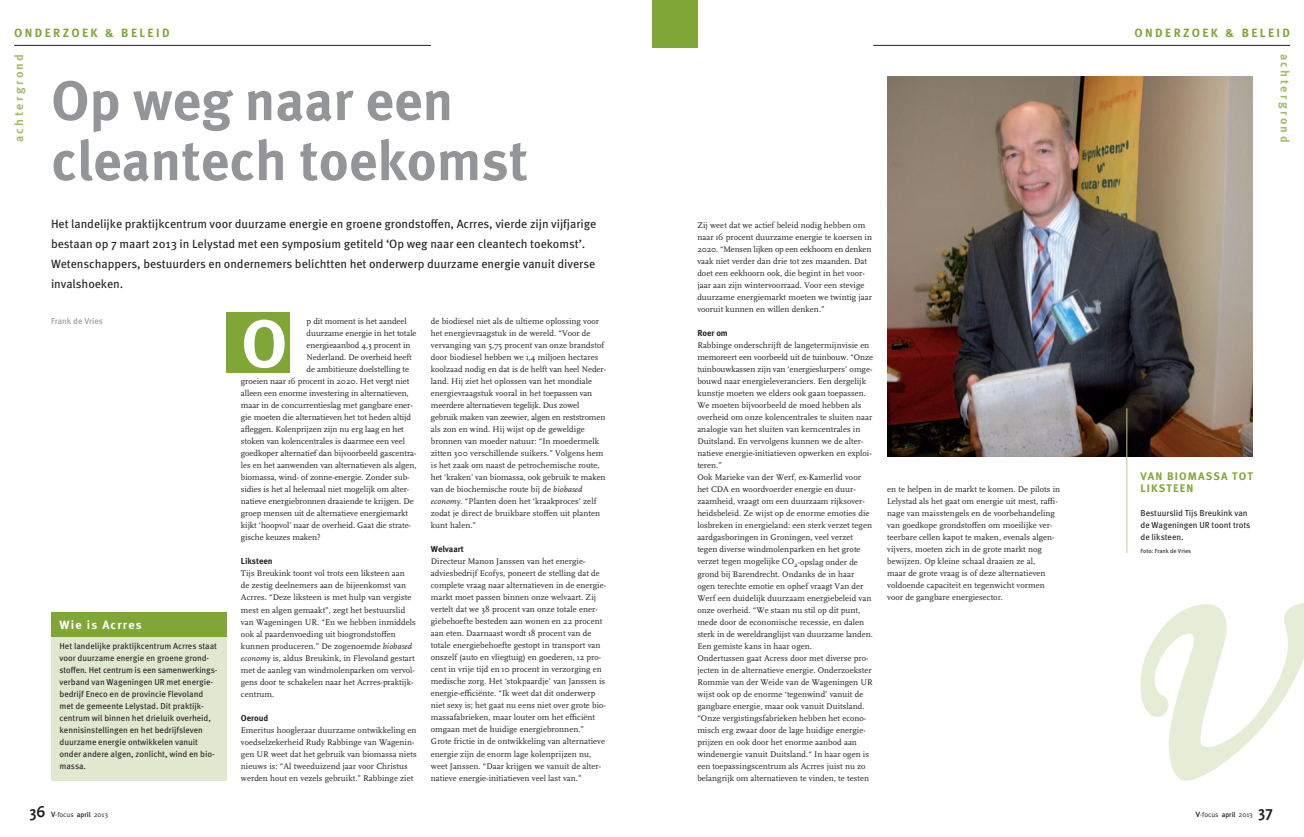
<style>
.page{position:relative;width:1304px;height:837px;background:#fff}
.page>*{position:absolute;margin:0;border:0;box-sizing:border-box;transform-origin:0 0}
.t1{font:700 67.7px "Meta OT";color:#fff}
.t2{font:700 56px/60px "Meta OT";letter-spacing:-.005em;color:#939598}
.t3{font:700 16px "Scala Sans OT";color:#231f20}
.t4{font:12px/20px "Meta OT";letter-spacing:-.005em;color:#231f20}
.t5{font:700 12px "Meta OT";letter-spacing:.2em;color:#81a638}
.t6{font:700 12px "Meta OT";letter-spacing:.2em;color:#a3bb6b}
.t7{font:700 12px "Meta OT";letter-spacing:.1em;color:#fff}
.t8{font:700 11px "Meta OT";letter-spacing:.245em;color:#81a638}
.t9{font:8.6px/12px "Scala OT";letter-spacing:.005em;color:#231f20}
.t10{font:8.6px/12px "Meta OT";letter-spacing:-.005em;color:#231f20}
.t11{font:700 8.6px "Meta OT";letter-spacing:-.005em;color:#231f20}
.t12{font:8.6px "Meta OT";letter-spacing:-.005em;color:#939598}
.t13{font:7px "Meta OT";letter-spacing:-.005em;color:#231f20}
.t14{font:6px "Meta OT";letter-spacing:-.005em;color:#231f20}
.s1{font-family:"Scala Sans OT";font-weight:700;font-size:16px}
.s2{font-weight:500;font-size:7.6px}
.s3{font-weight:500}
.s4{font-style:italic}
</style>
<div class="page">
<hr style="left:14px;top:45px;width:417px;height:1px;background:#231f20">
<hr style="left:873px;top:45px;width:417px;height:1px;background:#231f20">
<div style="left:652px;top:0;width:45px;height:48px;background:#81a638"></div>
<svg style="left:1140px;top:603px;width:164px;height:177px"></svg>
<div style="left:227px;top:312px;width:63px;height:60px;background:#81a638"></div>
<div style="left:51px;top:636px;width:176px;height:144px;background:#e0e8cf"></div>
<div style="left:51px;top:612px;width:176px;height:24px;background:#81a638"></div>
<img style="left:887px;top:77px;width:366px;height:379px">
<hr style="left:1126px;top:408px;width:1px;height:145px;background:#bacb90">
<h3 class="t5" style="left:14px;top:26px;width:157px">ONDERZOEK &amp; BELEID</h3>
<h3 class="t6" style="left:11px;top:142px;width:90px;rotate:-90deg">achtergrond</h3>
<h2 class="t2" style="left:51px;top:71px;width:479px">Op weg naar een cleantech toekomst</h2>
<p class="t4" style="left:51px;top:214px;width:547px">Het landelijke praktijkcentrum voor duurzame energie en groene grondstoffen, Acrres, vierde zijn vijfjarige bestaan op 7 maart 2013 in Lelystad met een symposium getiteld ‘Op weg naar een cleantech toekomst’.<br>Wetenschappers, bestuurders en ondernemers belichtten het onderwerp duurzame energie vanuit diverse invalshoeken.</p>
<p class="t12" style="left:51px;top:316px;width:54px">Frank de Vries</p>
<h3 class="t7" style="left:60px;top:617px;width:84px">Wie is Acrres</h3>
<p class="t10" style="left:60px;top:639px;width:160px">Het landelijke praktijkcentrum Acrres staat voor duurzame energie en groene grond&shy;stoffen. Het centrum is een samenwerkings&shy;verband van Wageningen UR met energie&shy;bedrijf Eneco en de provincie Flevoland met de gemeente Lelystad. Dit praktijk&shy;centrum wil binnen het drieluik overheid, kennisinstellingen en het bedrijfsleven duurzame energie ontwikkelen vanuit onder andere algen, zonlicht, wind en bio&shy;massa.</p>
<p class="t13" style="left:30px;top:809px;width:80px"><span class="s1">36</span> <span class="s2">V</span>-focus <span class="s3">april</span> 2013</p>
<h1 class="t1" style="left:241px;top:301px;width:48px">O</h1>
<p class="t9" style="left:307px;top:315px;width:102px">p dit moment is het aandeel</p>
<p class="t9" style="left:307px;top:327px;width:111px">duurzame energie in het totale</p>
<p class="t9" style="left:307px;top:339px;width:105px">energieaanbod 4,3 procent in</p>
<p class="t9" style="left:307px;top:351px;width:107px">Nederland. De overheid heeft</p>
<p class="t9" style="left:307px;top:363px;width:104px">de ambitieuze doelstelling te</p>
<p class="t9" style="left:241px;top:375px;width:170px">groeien naar 16 procent in 2020. Het vergt niet</p>
<p class="t9" style="left:241px;top:387px;width:169px">alleen een enorme investering in alternatieven,</p>
<p class="t9" style="left:241px;top:399px;width:173px">maar in de concurrentieslag met gangbare ener-</p>
<p class="t9" style="left:241px;top:411px;width:172px">gie moeten die alternatieven het tot heden altijd</p>
<p class="t9" style="left:241px;top:423px;width:164px">afleggen. Kolenprijzen zijn nu erg laag en het</p>
<p class="t9" style="left:241px;top:435px;width:166px">stoken van kolencentrales is daarmee een veel</p>
<p class="t9" style="left:241px;top:447px;width:177px">goedkoper alternatief dan bijvoorbeeld gascentra-</p>
<p class="t9" style="left:241px;top:459px;width:177px">les en het aanwenden van alternatieven als algen,</p>
<p class="t9" style="left:241px;top:471px;width:170px">biomassa, wind- of zonne-energie. Zonder sub-</p>
<p class="t9" style="left:241px;top:483px;width:170px">sidies is het al helemaal niet mogelijk om alter-</p>
<p class="t9" style="left:241px;top:495px;width:174px">natieve energiebronnen draaiende te krijgen. De</p>
<p class="t9" style="left:241px;top:507px;width:169px">groep mensen uit de alternatieve energiemarkt</p>
<p class="t9" style="left:241px;top:519px;width:172px">kijkt ‘hoopvol’ naar de overheid. Gaat die strate-</p>
<p class="t9" style="left:241px;top:531px;width:81px">gische keuzes maken?</p>
<p class="t11" style="left:241px;top:556px;width:33px">Liksteen</p>
<p class="t9" style="left:241px;top:567px;width:176px">Tijs Breukink toont vol trots een liksteen aan<br>de zestig deelnemers aan de bijeenkomst van Acrres. “Deze liksteen is met hulp van vergiste mest en algen gemaakt”, zegt het bestuurslid van Wageningen UR. “En we hebben inmiddels ook al paardenvoeding uit biogrondstoffen kunnen produceren.” De zogenoemde <span class="s4">biobased economy</span> is, aldus Breukink, in Flevoland gestart met de aanleg van windmolenparken om vervol&shy;gens door te schakelen naar het Acrres-praktijk&shy;centrum.</p>
<p class="t11" style="left:241px;top:711px;width:29px">Oeroud</p>
<p class="t9" style="left:241px;top:723px;width:177px">Emeritus hoogleraar duurzame ontwikkeling en voedselzekerheid Rudy Rabbinge van Wagenin&shy;gen UR weet dat het gebruik van biomassa niets nieuws is: “Al tweeduizend jaar voor Christus werden hout en vezels gebruikt.” Rabbinge ziet</p>
<p class="t9" style="left:431px;top:315px;width:177px">de biodiesel niet als de ultieme oplossing voor het energievraagstuk in de wereld. “Voor de vervanging van 5,75 procent van onze brandstof door biodiesel hebben we 1,4 miljoen hectares koolzaad nodig en dat is de helft van heel Neder&shy;land. Hij ziet het oplossen van het mondiale energievraagstuk vooral in het toepassen van meerdere alternatieven tegelijk. Dus zowel gebruik maken van zeewier, algen en reststromen als zon en wind. Hij wijst op de geweldige bronnen van moeder natuur: “In moedermelk zitten 300 verschillende suikers.” Volgens hem is het zaak om naast de petrochemische route, het ‘kraken’ van biomassa, ook gebruik te maken van de biochemische route bij de <span class="s4">biobased economy</span>. “Planten doen het ‘kraakproces’ zelf zodat je direct de bruikbare stoffen uit planten kunt halen.”</p>
<p class="t11" style="left:431px;top:543px;width:35px">Welvaart</p>
<p class="t9" style="left:431px;top:555px;width:177px">Directeur Manon Janssen van het energie&shy;adviesbedrijf Ecofys, poneert de stelling dat de complete vraag naar alternatieven in de energie&shy;markt moet passen binnen onze welvaart. Zij vertelt dat we 38 procent van onze totale ener&shy;giebehoefte besteden aan wonen en 22 procent aan eten. Daarnaast wordt 18 procent van de totale energiebehoefte gestopt in transport van onszelf (auto en vliegtuig) en goederen, 12 pro&shy;cent in vrije tijd en 10 procent in verzorging en medische zorg. Het ‘stokpaardje’ van Janssen is energie-efficiënte. “Ik weet dat dit onderwerp niet sexy is; het gaat nu eens niet over grote bio&shy;massafabrieken, maar louter om het efficiënt omgaan met de huidige energiebronnen.” Grote frictie in de ontwikkeling van alternatieve energie zijn de enorm lage kolenprijzen nu, weet Janssen. “Daar krijgen we vanuit de alter&shy;natieve energie-initiatieven veel last van.”</p>
<p class="t9" style="left:697px;top:219px;width:176px">Zij weet dat we actief beleid nodig hebben om naar 16 procent duurzame energie te koersen in 2020. “Mensen lijken op een eekhoorn en denken vaak niet verder dan drie tot zes maanden. Dat doet een eekhoorn ook, die begint in het voor&shy;jaar aan zijn wintervoorraad. Voor een stevige duurzame energiemarkt moeten we twintig jaar vooruit kunnen en willen denken.”</p>
<p class="t11" style="left:697px;top:328px;width:32px">Roer om</p>
<p class="t9" style="left:697px;top:339px;width:177px">Rabbinge onderschrijft de langetermijnvisie en memoreert een voorbeeld uit de tuinbouw. “Onze tuinbouwkassen zijn van ‘energieslurpers’ omge&shy;bouwd naar energieleveranciers. Een dergelijk kunstje moeten we elders ook gaan toepassen.<br>We moeten bijvoorbeeld de moed hebben als overheid om onze kolencentrales te sluiten naar analogie van het sluiten van kerncentrales in Duitsland. En vervolgens kunnen we de alter&shy;natieve energie-initiatieven opwerken en exploi&shy;teren.”<br>Ook Marieke van der Werf, ex-Kamerlid voor het CDA en woordvoerder energie en duur&shy;zaamheid, vraagt om een duurzaam rijksover&shy;heidsbeleid. Ze wijst op de enorme emoties die losbreken in energieland: een sterk verzet tegen aardgasboringen in Groningen, veel verzet tegen diverse windmolenparken en het grote verzet tegen mogelijke CO<sub>2</sub>-opslag onder de grond bij Barendrecht. Ondanks de in haar ogen terechte emotie en ophef vraagt Van der Werf een duidelijk duurzaam energiebeleid van onze overheid. “We staan nu stil op dit punt, mede door de economische recessie, en dalen sterk in de wereldranglijst van duurzame landen.<br>Een gemiste kans in haar ogen.<br>Ondertussen gaat Acress door met diverse pro&shy;jecten in de alternatieve energie. Onderzoekster Rommie van der Weide van de Wageningen UR wijst ook op de enorme ‘tegenwind’ vanuit de gangbare energie, maar ook vanuit Duitsland. “Onze vergistingsfabrieken hebben het econo&shy;misch erg zwaar door de lage huidige energie&shy;prijzen en ook door het enorme aanbod aan windenergie vanuit Duitsland.“ In haar ogen is een toepassingscentrum als Acrres juist nu zo belangrijk om alternatieven te vinden, te testen</p>
<p class="t9" style="left:887px;top:483px;width:174px">en te helpen in de markt te komen. De pilots in Lelystad als het gaat om energie uit mest, raffi&shy;nage van maisstengels en de voorbehandeling van goedkope grondstoffen om moeilijke ver&shy;teerbare cellen kapot te maken, evenals algen&shy;vijvers, moeten zich in de grote markt nog bewijzen. Op kleine schaal draaien ze al,<br>maar de grote vraag is of deze alternatieven voldoende capaciteit en tegenwicht vormen voor de gangbare energiesector.</p>
<h3 class="t5" style="left:1135px;top:26px;width:157px">ONDERZOEK &amp; BELEID</h3>
<h3 class="t6" style="left:1293px;top:54px;width:90px;rotate:90deg">achtergrond</h3>
<p class="t8" style="left:1140px;top:469px;width:34px">Van bio</p>
<p class="t8" style="left:1188px;top:469px;width:65px">massa tot</p>
<p class="t8" style="left:1140px;top:481px;width:40px">liksteen</p>
<p class="t10" style="left:1140px;top:507px;width:111px">Bestuurslid Tijs Breukink van de Wageningen UR toont trots de liksteen.</p>
<p class="t14" style="left:1140px;top:546px;width:52px">Foto: Frank de Vries</p>
<p class="t13" style="left:1196px;top:809px;width:59px"><span class="s2">V</span>-focus <span class="s3">april</span> 2013</p>
<h3 class="t3" style="left:1259px;top:802px;width:16px">37</h3>
</div>
